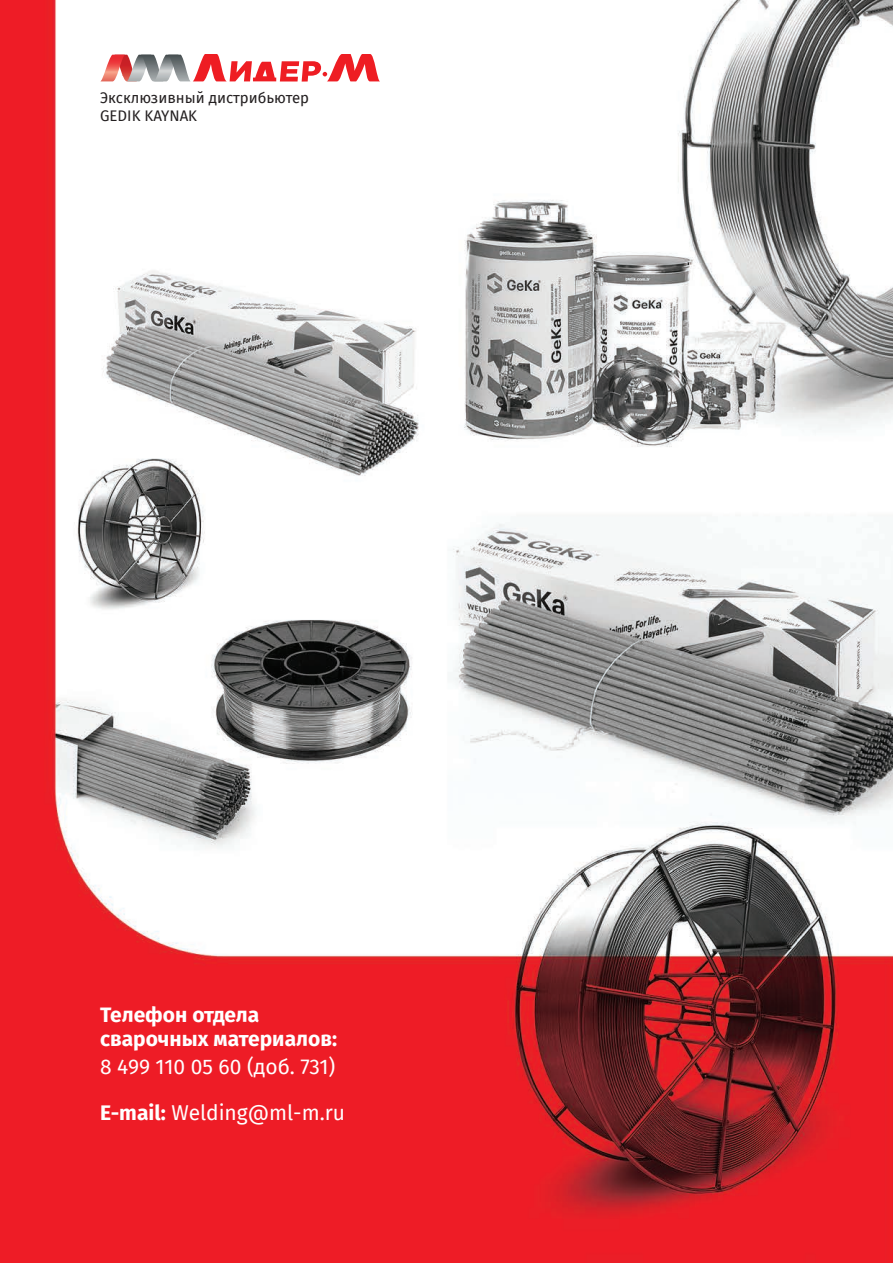
<style>
.page{position:relative;width:893px;height:1263px;background:#fff}
.page>*{position:absolute;margin:0;border:0;box-sizing:border-box;transform-origin:0 0}
.t1{font:21px/45.5px "Fira Sans";color:#fff}
.t2{font:700 21px/24px "Fira Sans";color:#fff}
.t3{font:15px/18px "Fira Sans";color:#231f20}
.s1{font-weight:700}
</style>
<div class="page">
<img style="left:0;top:0;width:893px;height:1263px">
<svg style="left:100px;top:54px;width:280px;height:28px"></svg>
<p class="t3" style="left:100px;top:88px;width:211px">Эксклюзивный дистрибьютер<br>GEDIK KAYNAK</p>
<p class="t2" style="left:100px;top:1001px;width:239px">Телефон отдела сварочных материалов:</p>
<p class="t1" style="left:100px;top:1044px;width:246px">8 499 110 05 60 (доб. 731)<br><span class="s1">E-mаil:</span> Welding@ml-m.ru</p>
</div>
